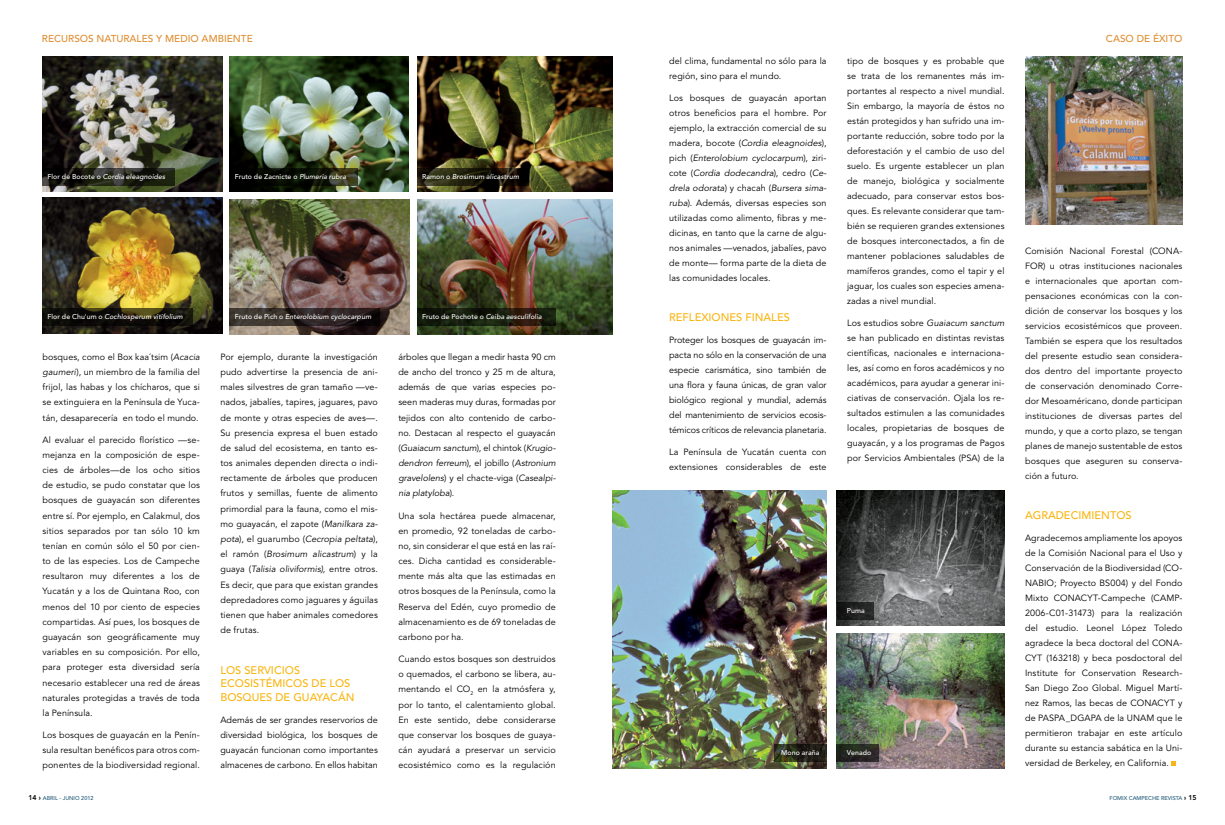
<style>
.page{position:relative;width:1225px;height:825px;background:#fff}
.page>*{position:absolute;margin:0;border:0;box-sizing:border-box;transform-origin:0 0}
.t1{font:500 11px/13.4px "Avenir";letter-spacing:.04em;color:#f9b613}
.t2{font:500 10px "Avenir LT Std";color:#df8e31}
.t3{font:9px/15px "Avenir";letter-spacing:.01em;color:#000;text-align:justify}
.t4{font:italic 500 7px "Avenir LT Std";letter-spacing:.015em;color:#fff}
.t5{font:500 7px "Avenir LT Std";letter-spacing:.015em;color:#fff}
.t6{font:500 5.5px "Avenir LT Std";color:#1d5878}
.s1{font-style:normal}
.s2{font-style:italic}
.s3{font-weight:800;font-size:7px;color:#000}
.s4{font-weight:900;font-size:7px;color:#000}
</style>
<div class="page">
<svg style="left:1171px;top:762px;width:4px;height:4px"></svg>
<img style="left:43px;top:57px;width:179px;height:134px">
<img style="left:43px;top:197px;width:179px;height:136px">
<img style="left:229px;top:57px;width:180px;height:134px">
<img style="left:230px;top:199px;width:179px;height:135px">
<img style="left:612px;top:491px;width:214px;height:277px">
<img style="left:417px;top:57px;width:195px;height:134px">
<img style="left:1025px;top:57px;width:157px;height:168px">
<img style="left:837px;top:633px;width:167px;height:135px">
<img style="left:837px;top:491px;width:167px;height:135px">
<img style="left:417px;top:199px;width:195px;height:135px">
<svg style="left:43px;top:308px;width:150px;height:17px;background:#17140a"></svg>
<svg style="left:43px;top:168px;width:132px;height:17px;background:#1e1f17"></svg>
<svg style="left:230px;top:308px;width:150px;height:17px;background:#302825"></svg>
<svg style="left:417px;top:308px;width:139px;height:17px;background:#1a1b0d"></svg>
<svg style="left:774px;top:744px;width:52px;height:17px"></svg>
<svg style="left:837px;top:744px;width:42px;height:17px"></svg>
<div style="left:837px;top:602px;width:36px;height:18px;background:linear-gradient(to right,#101111,#2d2e2d)"></div>
<svg style="left:230px;top:168px;width:127px;height:17px;background:#121509"></svg>
<svg style="left:417px;top:168px;width:111px;height:17px;background:#1e1b0d"></svg>
<p class="t2" style="left:42px;top:33px;width:40px">RECURSOS</p>
<p class="t2" style="left:97px;top:33px;width:77px">NATURALES Y MEDIO</p>
<p class="t2" style="left:202px;top:33px;width:46px">AM BIENTE</p>
<p class="t2" style="left:1106px;top:33px;width:15px">CASO</p>
<p class="t2" style="left:1136px;top:33px;width:30px">DE ÉXITO</p>
<p class="t4" style="left:47px;top:173px;width:119px"><span class="s1">Flor de Bocote o</span> Cordia eleagnoides</p>
<p class="t5" style="left:235px;top:173px;width:113px">Fruto de Zacnicte o <span class="s2">Plumeria rubra</span></p>
<p class="t4" style="left:422px;top:173px;width:98px"><span class="s1">Ramon o</span> Brosimum alicastrum</p>
<p class="t4" style="left:47px;top:312px;width:137px"><span class="s1">Flor de Chu'um o</span> Cochlosperum vitifolium</p>
<p class="t4" style="left:235px;top:312px;width:138px"><span class="s1">Fruto de Pich o</span> Enterolobium cyclocarpum</p>
<p class="t4" style="left:422px;top:312px;width:121px"><span class="s1">Fruto de Pochote o</span> Ceiba aesculifolia</p>
<p class="t3" style="left:43px;top:349px;width:159px">bosques, como el Box kaa´tsim (<span class="s2">Acacia gaumeri</span>), un miembro de la familia del frijol, las habas y los chícharos, que si se extinguiera en la Península de Yuca&shy;tán, desaparecería en todo el mundo.</p>
<p class="t3" style="left:43px;top:432px;width:159px">Al evaluar el parecido florístico —se&shy;mejanza en la composición de espe&shy;cies de árboles—de los ocho sitios de estudio, se pudo constatar que los bosques de guayacán son diferentes entre sí. Por ejemplo, en Calakmul, dos sitios separados por tan sólo 10 km tenían en común sólo el 50 por cien&shy;to de las especies. Los de Campeche resultaron muy diferentes a los de Yucatán y a los de Quintana Roo, con menos del 10 por ciento de especies compartidas. Así pues, los bosques de guayacán son geográficamente muy variables en su composición. Por ello, para proteger esta diversidad sería necesario establecer una red de áreas naturales protegidas a través de toda la Península.</p>
<p class="t3" style="left:43px;top:727px;width:159px">Los bosques de guayacán en la Penín&shy;sula resultan benéficos para otros com&shy;ponentes de la biodiversidad regional.</p>
<p class="t3" style="left:220px;top:349px;width:159px">Por ejemplo, durante la investigación pudo advertirse la presencia de ani&shy;males silvestres de gran tamaño —ve&shy;nados, jabalíes, tapires, jaguares, pavo de monte y otras especies de aves—.<br>Su presencia expresa el buen estado de salud del ecosistema, en tanto es&shy;tos animales dependen directa o indi&shy;rectamente de árboles que producen frutos y semillas, fuente de alimento primordial para la fauna, como el mis&shy;mo guayacán, el zapote (<span class="s2">Manilkara za&shy;pota</span>), el guarumbo (<span class="s2">Cecropia peltata</span>), el ramón (<span class="s2">Brosimum alicastrum</span>) y la guaya (<span class="s2">Talisia oliviformis),</span> entre otros.<br>Es decir, que para que existan grandes depredadores como jaguares y águilas tienen que haber animales comedores de frutas.</p>
<p class="t1" style="left:220px;top:663px;width:32px">LOS SERVICIOS<br>ECOSIST</p>
<p class="t1" style="left:266px;top:677px;width:15px">ÉMICOS</p>
<p class="t1" style="left:311px;top:677px;width:26px">DE LOS</p>
<p class="t1" style="left:220px;top:690px;width:8px">BOS</p>
<p class="t1" style="left:243px;top:690px;width:17px">QUES</p>
<p class="t1" style="left:275px;top:690px;width:27px">DE GUA</p>
<p class="t1" style="left:317px;top:690px;width:37px">YACÁN</p>
<p class="t3" style="left:220px;top:712px;width:159px">Además de ser grandes reservorios de diversidad biológica, los bosques de guayacán funcionan como importantes almacenes de carbono. En ellos habitan</p>
<p class="t3" style="left:398px;top:349px;width:159px">árboles que llegan a medir hasta 90 cm de ancho del tronco y 25 m de altura, además de que varias especies po&shy;seen maderas muy duras, formadas por tejidos con alto contenido de carbo&shy;no. Destacan al respecto el guayacán (<span class="s2">Guaiacum sanctum</span>), el chintok (<span class="s2">Krugio&shy;dendron ferreum</span>), el jobillo (<span class="s2">Astronium gravelolens</span>) y el chacte-viga (<span class="s2">Casealpi&shy;nia platyloba</span>).</p>
<p class="t3" style="left:398px;top:508px;width:159px">Una sola hectárea puede almacenar, en promedio, 92 toneladas de carbo&shy;no, sin considerar el que está en las raí&shy;ces. Dicha cantidad es considerable&shy;mente más alta que las estimadas en otros bosques de la Península, como la Reserva del Edén, cuyo promedio de almacenamiento es de 69 toneladas de carbono por ha.</p>
<p class="t3" style="left:398px;top:652px;width:159px">Cuando estos bosques son destruidos o quemados, el carbono se libera, au&shy;mentando el CO<sub>2</sub> en la atmósfera y, por lo tanto, el calentamiento global.<br>En este sentido, debe considerarse que conservar los bosques de guaya&shy;cán ayudará a preservar un servicio ecosistémico como es la regulación</p>
<p class="t3" style="left:669px;top:53px;width:159px">del clima, fundamental no sólo para la región, sino para el mundo.</p>
<p class="t3" style="left:669px;top:90px;width:159px">Los bosques de guayacán aportan otros beneficios para el hombre. Por ejemplo, la extracción comercial de su madera, bocote (<span class="s2">Cordia eleagnoides</span>), pich (<span class="s2">Enterolobium cyclocarpum</span>), ziri&shy;cote (<span class="s2">Cordia dodecandra</span>), cedro (<span class="s2">Ce&shy;drela odorata</span>) y chacah (<span class="s2">Bursera sima&shy;ruba</span>). Además, diversas especies son utilizadas como alimento, fibras y me&shy;dicinas, en tanto que la carne de algu&shy;nos animales —venados, jabalíes, pavo de monte— forma parte de la dieta de las comunidades locales.</p>
<p class="t1" style="left:669px;top:311px;width:14px">REFLE</p>
<p class="t1" style="left:701px;top:311px;width:15px">XIONES</p>
<p class="t1" style="left:745px;top:311px;width:8px">FINALES</p>
<p class="t3" style="left:669px;top:333px;width:159px">Proteger los bosques de guayacán im&shy;pacta no sólo en la conservación de una especie carismática, sino también de una flora y fauna únicas, de gran valor biológico regional y mundial, además del mantenimiento de servicios ecosis&shy;témicos críticos de relevancia planetaria.</p>
<p class="t3" style="left:669px;top:445px;width:159px">La Península de Yucatán cuenta con extensiones considerables de este</p>
<p class="t3" style="left:847px;top:53px;width:159px">tipo de bosques y es probable que se trata de los remanentes más im&shy;portantes al respecto a nivel mundial.<br>Sin embargo, la mayoría de éstos no están protegidos y han sufrido una im&shy;portante reducción, sobre todo por la deforestación y el cambio de uso del suelo. Es urgente establecer un plan de manejo, biológica y socialmente adecuado, para conservar estos bos&shy;ques. Es relevante considerar que tam&shy;bién se requieren grandes extensiones de bosques interconectados, a fin de mantener poblaciones saludables de mamíferos grandes, como el tapir y el jaguar, los cuales son especies amena&shy;zadas a nivel mundial.</p>
<p class="t3" style="left:847px;top:315px;width:159px">Los estudios sobre <span class="s2">Guaiacum sanctum </span>se han publicado en distintas revistas científicas, nacionales e internaciona&shy;les, así como en foros académicos y no académicos, para ayudar a generar ini&shy;ciativas de conservación. Ojala los re&shy;sultados estimulen a las comunidades locales, propietarias de bosques de guayacán, y a los programas de Pagos por Servicios Ambientales (PSA) de la</p>
<p class="t5" style="left:847px;top:607px;width:19px">Puma</p>
<p class="t5" style="left:781px;top:748px;width:40px">Mono araña</p>
<p class="t5" style="left:847px;top:748px;width:26px">Venado</p>
<p class="t3" style="left:1025px;top:243px;width:159px">Comisión Nacional Forestal (CONA-FOR) u otras instituciones nacionales e internacionales que aportan com&shy;pensaciones económicas con la con&shy;dición de conservar los bosques y los servicios ecosistémicos que proveen.<br>También se espera que los resultados del presente estudio sean considera&shy;dos dentro del importante proyecto de conservación denominado Corre&shy;dor Mesoaméricano, donde participan instituciones de diversas partes del mundo, y que a corto plazo, se tengan planes de manejo sustentable de estos bosques que aseguren su conserva&shy;ción a futuro.</p>
<p class="t1" style="left:1025px;top:509px;width:16px">AGRADECIMIENTOS</p>
<p class="t3" style="left:1025px;top:531px;width:159px">Agradecemos ampliamente los apoyos de la Comisión Nacional para el Uso y Conservación de la Biodiversidad (CO-NABIO; Proyecto BS004) y del Fondo Mixto CONACyT-Campeche (CAMP-2006-C01-31473) para la realización del estudio. Leonel López Toledo agradece la beca doctoral del CONA-CYT (163218) y beca posdoctoral del Institute for Conservation Research-San Diego Zoo Global. Miguel Martí&shy;nez Ramos, las becas de CONACyT y de PASPA_DGAPA de la UNAM que le permitieron trabajar en este artículo durante su estancia sabática en la Uni&shy;versidad de Berkeley, en California.</p>
<p class="t6" style="left:28px;top:795px;width:67px"><span class="s3">14</span> <span class="s4">›</span> ABRIL - JUNIO 2012</p>
<p class="t6" style="left:1109px;top:795px;width:89px">Fomix Campeche Revista <span class="s4">›</span> <span class="s3">15</span></p>
</div>
